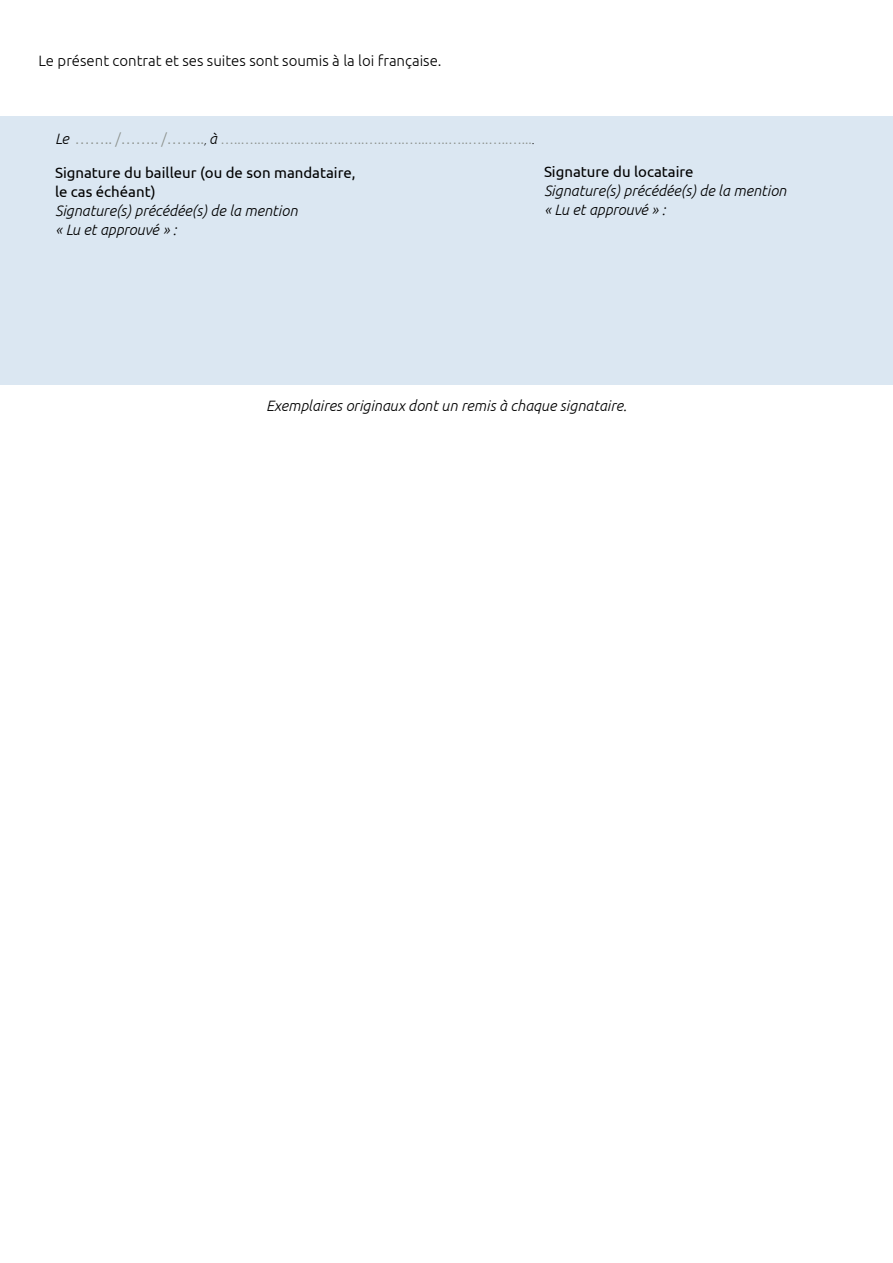
<style>
.page{position:relative;width:893px;height:1263px;background:#fff}
.page>*{position:absolute;margin:0;border:0;box-sizing:border-box;transform-origin:0 0}
.t1{font:italic 300 15px/19px "Ubuntu";color:#000}
.t2{font:15px/19px "Ubuntu";color:#000}
.t3{font:300 15px "Ubuntu";color:#000}
.t4{font:300 13.5px "Ubuntu";color:#8c918c}
.s1{font-style:italic;font-size:15px;color:#000}
.s2{font-size:15px}
.s3{font-style:italic;font-size:10.5px;color:#000}
</style>
<div class="page">
<div style="left:0;top:116px;width:893px;height:269px;background:#dbe7f2"></div>
<p class="t3" style="left:38px;top:51px;width:405px">Le présent contrat et ses suites sont soumis à la loi française.</p>
<p class="t4" style="left:55px;top:131px;width:481px"><span class="s1">Le</span> <span class="s2">…….. /…….. /……..</span><span class="s3">,</span> <span class="s1">à</span> …..…..…..…..…...…..…..…..…..…...…..…..…..…..…...<span class="s3">.</span></p>
<p class="t2" style="left:55px;top:162px;width:302px">Signature du bailleur (ou de son mandataire, le cas échéant)</p>
<p class="t1" style="left:55px;top:200px;width:244px">Signature(s) précédée(s) de la mention « Lu et approuvé » :</p>
<p class="t2" style="left:544px;top:162px;width:151px">Signature du locataire</p>
<p class="t1" style="left:544px;top:181px;width:244px">Signature(s) précédée(s) de la mention « Lu et approuvé » :</p>
<p class="t1" style="left:266px;top:396px;width:362px">Exemplaires originaux dont un remis à chaque signataire.</p>
</div>
